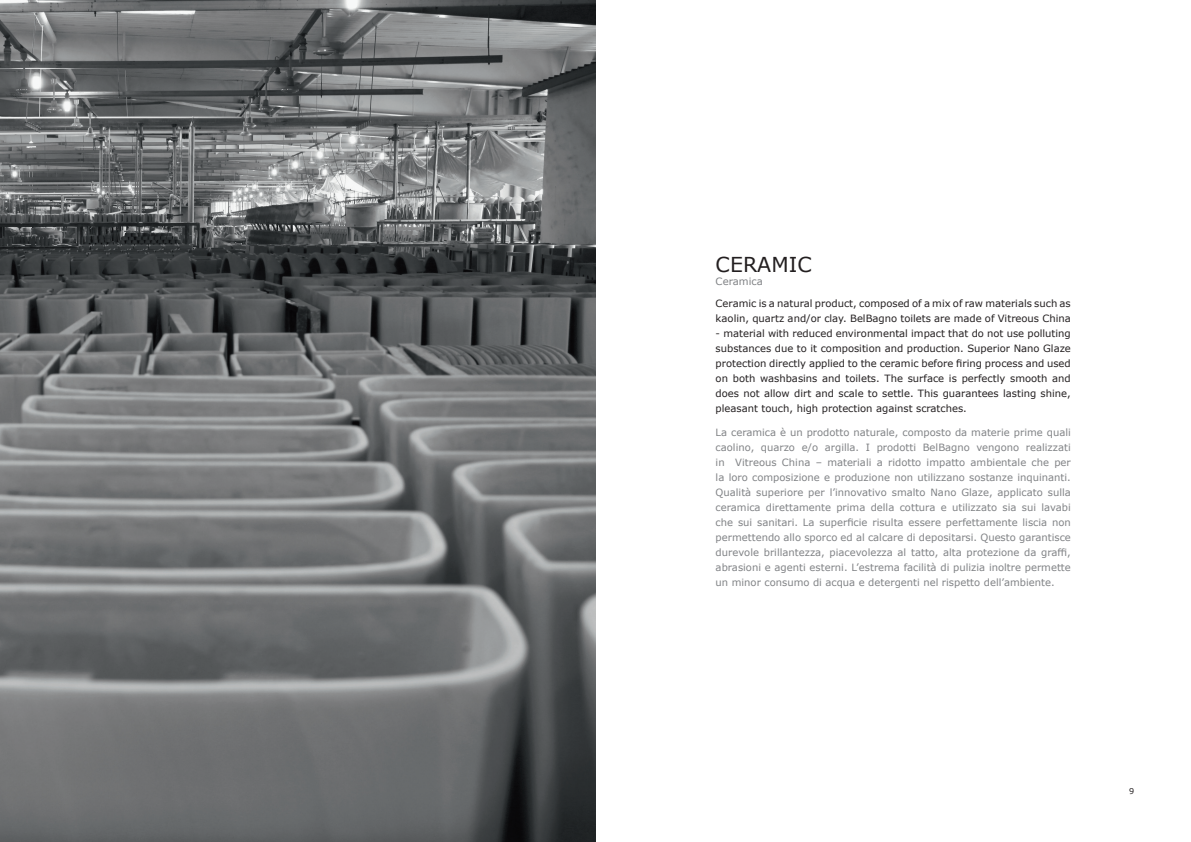
<style>
.page{position:relative;width:1191px;height:842px;background:#fff}
.page>*{position:absolute;margin:0;border:0;box-sizing:border-box;transform-origin:0 0}
.t1{font:20.6px "Verdana";color:#231f20}
.t2{font:10.1px "Verdana";color:#808285}
.t3{font:10px/15px "Verdana";color:#808285;text-align:justify}
.t4{font:10px/15px "Verdana";color:#231f20}
.t5{font:8px "Verdana";color:#231f20}
</style>
<div class="page">
<img style="left:0;top:0;width:595px;height:842px">
<h1 class="t1" style="left:715px;top:250px;width:98px">CERAMIC</h1>
<p class="t2" style="left:715px;top:275px;width:49px">Ceramica</p>
<p class="t4" style="left:715px;top:296px;width:357px">Ceramic is a natural product, composed of a mix of raw materials such as kaolin, quartz and/or clay. BelBagno toilets are made of Vitreous China</p>
<p class="t4" style="left:715px;top:326px;width:357px;text-align:justify">- material with reduced environmental impact that do not use polluting substances due to it composition and production. Superior Nano Glaze protection directly applied to the ceramic before firing process and used on both washbasins and toilets. The surface is perfectly smooth and does not allow dirt and scale to settle. This guarantees lasting shine, pleasant touch, high protection against scratches.</p>
<p class="t3" style="left:715px;top:425px;width:357px">La ceramica è un prodotto naturale, composto da materie prime quali caolino, quarzo e/o argilla. I prodotti BelBagno vengono realizzati in Vitreous China – materiali a ridotto impatto ambientale che per la loro composizione e produzione non utilizzano sostanze inquinanti.<br>Qualità superiore per l’innovativo smalto Nano Glaze, applicato sulla ceramica direttamente prima della cottura e utilizzato sia sui lavabi che sui sanitari. La superficie risulta essere perfettamente liscia non permettendo allo sporco ed al calcare di depositarsi. Questo garantisce durevole brillantezza, piacevolezza al tatto, alta protezione da graffi, abrasioni e agenti esterni. L’estrema facilità di pulizia inoltre permette un minor consumo di acqua e detergenti nel rispetto dell’ambiente.</p>
<p class="t5" style="left:1129px;top:785px;width:7px">9</p>
</div>
